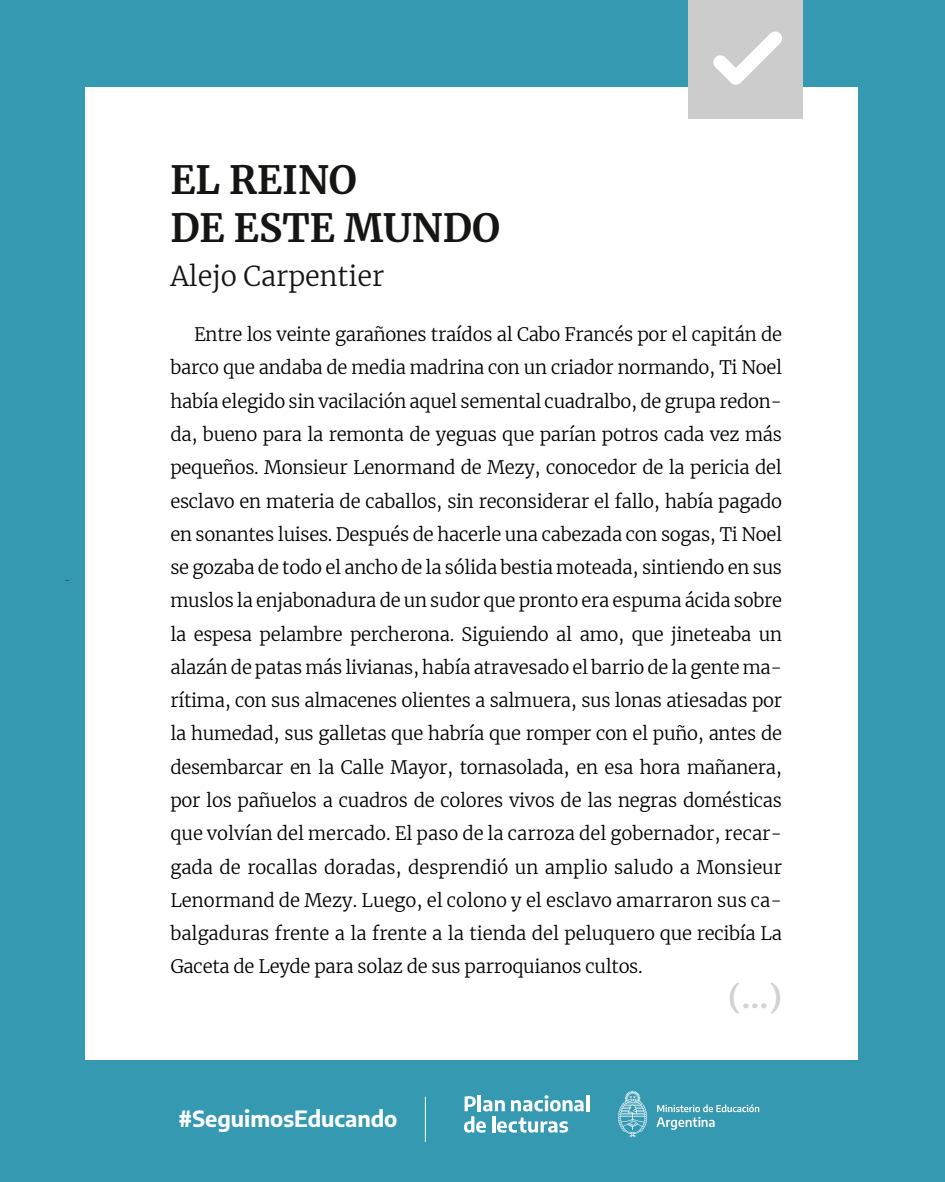
<style>
.page{position:relative;width:945px;height:1182px;background:#fff}
.page>*{position:absolute;margin:0;border:0;box-sizing:border-box;transform-origin:0 0}
.t1{font:700 38.5px/47.2px "Merriweather";color:#151614}
.t2{font:700 30.62px "Merriweather";color:#d2d2d2}
.t3{font:300 27.12px "Merriweather";color:#151614}
.t4{font:700 21.96px "Encode Sans";color:#fff}
.t5{font:300 18.38px/33.2px "Merriweather";letter-spacing:-.015em;color:#000;text-align:justify}
.t6{font:300 8.75px "Merriweather";color:#1d1d1b}
</style>
<div class="page">
<div style="left:0;top:0;width:945px;height:1181px;background:#3699b2"></div>
<div style="left:86px;top:87px;width:772px;height:972px;background:#fff"></div>
<hr style="left:478px;top:1094px;width:3px;height:17px;background:#fff">
<hr style="left:586px;top:1094px;width:3px;height:17px;background:#fff">
<svg style="left:464px;top:1095px;width:120px;height:37px"></svg>
<svg style="left:618px;top:1090px;width:29px;height:46px"></svg>
<svg style="left:656px;top:1104px;width:103px;height:25px"></svg>
<hr style="left:425px;top:1096px;width:1px;height:45px;background:#fff">
<div style="left:688px;top:0;width:115px;height:119px;background:#ccc"></div>
<svg style="left:713px;top:31px;width:69px;height:54px"></svg>
<p class="t6" style="left:65px;top:574px;width:7px">-</p>
<h1 class="t1" style="left:170px;top:155px;width:331px">EL REINO<br>DE ESTE MUNDO</h1>
<h3 class="t3" style="left:170px;top:257px;width:215px">Alejo Carpentier</h3>
<p class="t5" style="left:170px;top:317px;width:613px;text-indent:24px">Entre los veinte garañones traídos al Cabo Francés por el capitán de barco que andaba de media madrina con un criador normando, Ti Noel había elegido sin vacilación aquel semental cuadralbo, de grupa redon&shy;da, bueno para la remonta de yeguas que parían potros cada vez más pequeños. Monsieur Lenormand de Mezy, conocedor de la pericia del esclavo en materia de caballos, sin reconsiderar el fallo, había pagado en sonantes luises. Después de hacerle una cabezada con sogas, Ti Noel se gozaba de todo el ancho de la sólida bestia moteada, sintiendo en sus muslos la enjabonadura de un sudor que pronto era espuma ácida sobre la espesa pelambre percherona. Siguiendo al amo, que jineteaba un alazán de patas más livianas, había atravesado el barrio de la gente ma&shy;rítima, con sus almacenes olientes a salmuera, sus lonas atiesadas por la humedad, sus galletas que habría que romper con el puño, antes de desembarcar en la Calle Mayor, tornasolada, en esa hora mañanera, por los pañuelos a cuadros de colores vivos de las negras domésticas que volvían del mercado. El paso de la carroza del gobernador, recar&shy;gada de rocallas doradas, desprendió un amplio saludo a Monsieur Lenormand de Mezy. Luego, el colono y el esclavo amarraron sus ca&shy;balgaduras frente a la frente a la tienda del peluquero que recibía La Gaceta de Leyde para solaz de sus parroquianos cultos.</p>
<p class="t4" style="left:179px;top:1101px;width:220px">#SeguimosEducando</p>
<h2 class="t2" style="left:728px;top:975px;width:55px">(...)</h2>
</div>
